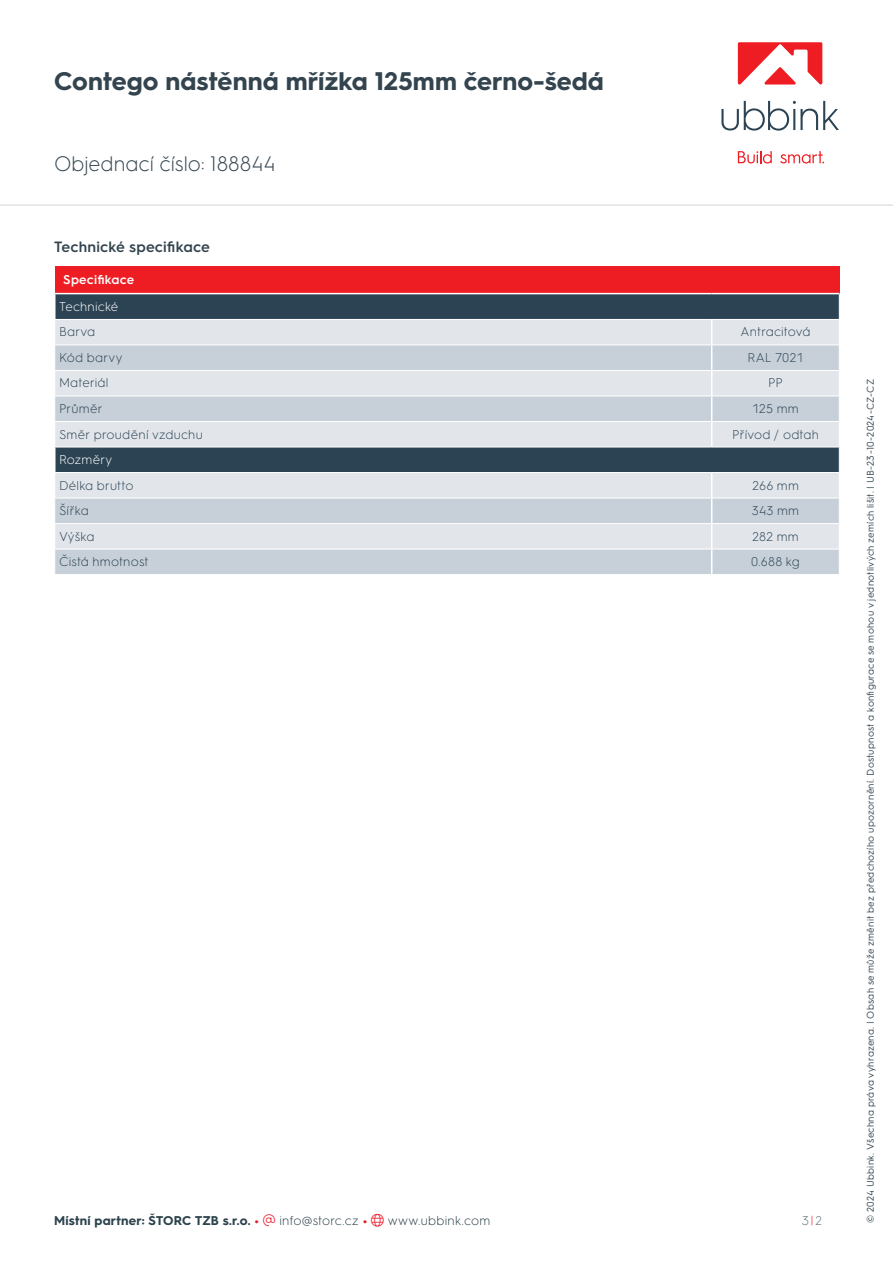
<style>
.page{position:relative;width:893px;height:1263px;background:#fff}
.page>*{position:absolute;margin:0;border:0;box-sizing:border-box;transform-origin:0 0}
.t1{font:700 25.5px "HGS3";letter-spacing:.005em;color:#33444f}
.t2{font:300 21px "HGS3";color:#33444f}
.t3{font:600 15px "HGS3";letter-spacing:.01em;color:#33444f}
.t4{font:300 12.75px "HGS3";letter-spacing:.015em;color:#2c4354}
.t5{font:700 12.75px "HGS3";letter-spacing:.015em;color:#2c424c}
.t6{font:300 12.75px "HGS3";letter-spacing:.01em;color:#fff}
.t7{font:600 12.75px "HGS3";letter-spacing:.015em;color:#fff}
.t8{font:300 12.75px "HGS3";color:#66737c}
.t9{font:9.75px "HGS3";letter-spacing:.03em;color:#33444f}
.s1{color:#e31e25}
.s2{color:#ee1f2d}
.s3{font-weight:300}
</style>
<div class="page">
<div style="left:55px;top:266px;width:784px;height:28px;background:#ee1d23"></div>
<svg style="left:56px;top:294px;width:783px;height:25px;background:#2f4656"></svg>
<div style="left:55px;top:320px;width:784px;height:24px;background:#e2e6eb"></div>
<svg style="left:55px;top:345px;width:784px;height:229px;background:#c2cad2"></svg>
<hr style="left:54px;top:293px;width:658px;height:1px;background:#fff">
<hr style="left:712px;top:293px;width:127px;height:1px;background:#fff">
<hr style="left:55px;top:370px;width:657px;height:1px;background:#fff">
<hr style="left:712px;top:370px;width:127px;height:1px;background:#fff">
<hr style="left:55px;top:396px;width:657px;height:1px;background:#fff">
<hr style="left:712px;top:396px;width:127px;height:1px;background:#fff">
<hr style="left:55px;top:421px;width:657px;height:1px;background:#fff">
<hr style="left:712px;top:421px;width:127px;height:1px;background:#fff">
<svg style="left:711px;top:320px;width:1px;height:127px"></svg>
<hr style="left:54px;top:447px;width:658px;height:1px;background:#fff">
<hr style="left:712px;top:447px;width:128px;height:1px;background:#fff">
<hr style="left:54px;top:447px;width:2px;height:25px;background:#fff">
<hr style="left:54px;top:472px;width:658px;height:1px;background:#fff">
<hr style="left:712px;top:472px;width:128px;height:1px;background:#fff">
<hr style="left:55px;top:498px;width:657px;height:1px;background:#fff">
<hr style="left:712px;top:498px;width:127px;height:1px;background:#fff">
<hr style="left:55px;top:523px;width:657px;height:1px;background:#fff">
<hr style="left:712px;top:523px;width:127px;height:1px;background:#fff">
<hr style="left:55px;top:549px;width:657px;height:1px;background:#fff">
<hr style="left:712px;top:549px;width:127px;height:1px;background:#fff">
<svg style="left:711px;top:473px;width:1px;height:101px"></svg>
<svg style="left:839px;top:294px;width:1px;height:178px"></svg>
<hr style="left:0;top:204px;width:893px;height:2px;background:#e1e4e6">
<svg style="left:721px;top:101px;width:118px;height:30px"></svg>
<svg style="left:738px;top:151px;width:34px;height:13px"></svg>
<svg style="left:780px;top:151px;width:44px;height:13px"></svg>
<svg style="left:738px;top:42px;width:84px;height:43px"></svg>
<h1 class="t1" style="left:54px;top:63px;width:551px">Contego nástěnná mřížka 125mm černo-šedá</h1>
<h2 class="t2" style="left:54px;top:150px;width:223px">Objednací číslo: 188844</h2>
<h3 class="t3" style="left:54px;top:236px;width:158px">Technické specifikace</h3>
<h3 class="t7" style="left:63px;top:270px;width:73px">Specifikace</h3>
<h3 class="t6" style="left:59px;top:297px;width:61px">Technické</h3>
<h3 class="t4" style="left:59px;top:323px;width:38px">Barva</h3>
<h3 class="t4" style="left:740px;top:323px;width:71px">Antracitová</h3>
<h3 class="t4" style="left:59px;top:349px;width:65px">Kód barvy</h3>
<h3 class="t4" style="left:747px;top:349px;width:57px">RAL 7021</h3>
<h3 class="t4" style="left:59px;top:374px;width:51px">Materiál</h3>
<h3 class="t4" style="left:768px;top:374px;width:16px">PP</h3>
<h3 class="t4" style="left:59px;top:400px;width:45px">Průměr</h3>
<h3 class="t4" style="left:752px;top:400px;width:48px">125 mm</h3>
<h3 class="t4" style="left:59px;top:425px;width:145px">Směr proudění vzduchu</h3>
<h3 class="t4" style="left:732px;top:425px;width:88px">Přívod / odtah</h3>
<h3 class="t6" style="left:59px;top:451px;width:55px">Rozměry</h3>
<h3 class="t4" style="left:59px;top:476px;width:76px">Délka brutto</h3>
<h3 class="t4" style="left:752px;top:476px;width:49px">266 mm</h3>
<h3 class="t4" style="left:59px;top:502px;width:31px">Šířka</h3>
<h3 class="t4" style="left:752px;top:502px;width:49px">343 mm</h3>
<h3 class="t4" style="left:59px;top:527px;width:37px">Výška</h3>
<h3 class="t4" style="left:752px;top:527px;width:48px">282 mm</h3>
<h3 class="t4" style="left:59px;top:553px;width:91px">Čistá hmotnost</h3>
<h3 class="t4" style="left:751px;top:553px;width:50px">0.688 kg</h3>
<h3 class="t5" style="left:54px;top:1211px;width:438px">Místní partner: ŠTORC TZB s.r.o. <span class="s1">•</span> <span class="s2">▼</span> <span class="s3">info@storc.cz</span> <span class="s1">•</span> <span class="s2">●□</span> <span class="s3">www.ubbink.com</span></h3>
<h3 class="t8" style="left:802px;top:1211px;width:21px">3<span class="s1">|</span>2</h3>
<p class="t9" style="left:864px;top:1222px;width:845px;rotate:-90deg">© 2024 Ubbink. Všechna práva vyhrazena. | Obsah se může změnit bez předchozího upozornění. Dostupnost a konfigurace se mohou v jednotlivých zemích lišit. | UB-23-10-2024-CZ-CZ</p>
</div>
